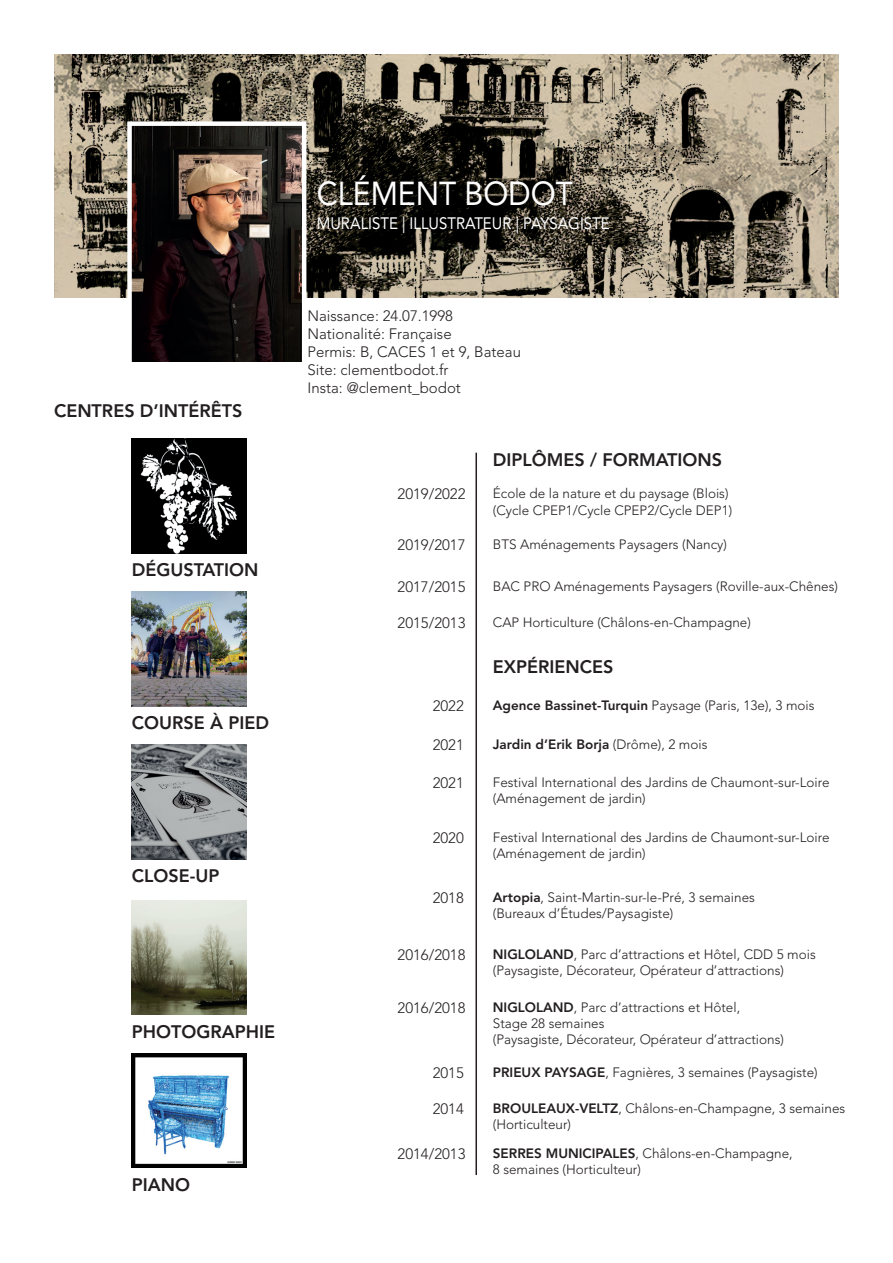
<style>
.page{position:relative;width:893px;height:1263px;background:#fff}
.page>*{position:absolute;margin:0;border:0;box-sizing:border-box;transform-origin:0 0}
.t1{font:33px "Avenir";color:#fff;scale:.91 1}
.t2{font:800 18px "Avenir";color:#231f20}
.t3{font:16.5px "Avenir";color:#fff;scale:.91 1}
.t4{font:300 15px/18px "Avenir";color:#231f20}
.t5{font:300 13.5px/16.2px "Avenir";color:#231f20}
.t6{font:800 13.5px "Avenir";color:#231f20}
.s1{font-weight:800}
.s2{font-weight:300}
</style>
<div class="page">
<img style="left:54px;top:54px;width:785px;height:243px">
<img style="left:132px;top:126px;width:170px;height:236px">
<div style="left:127px;top:121px;width:5px;height:244px;background:#fff"></div>
<hr style="left:302px;top:121px;width:4px;height:244px;background:#fff">
<div style="left:131px;top:121px;width:172px;height:5px;background:#fff"></div>
<img style="left:132px;top:439px;width:115px;height:114px">
<img style="left:132px;top:592px;width:115px;height:114px">
<img style="left:132px;top:900px;width:115px;height:115px">
<img style="left:132px;top:1053px;width:115px;height:115px">
<hr style="left:475px;top:453px;width:2px;height:722px;background:#231f20">
<img style="left:132px;top:745px;width:115px;height:114px">
<h2 class="t2" style="left:54px;top:400px;width:190px">CENTRES D’INTÉRÊTS</h2>
<h2 class="t2" style="left:132px;top:559px;width:128px">DÉGUSTATION</h2>
<h2 class="t2" style="left:132px;top:712px;width:139px">COURSE À PIED</h2>
<h2 class="t2" style="left:132px;top:865px;width:89px">CLOSE-UP</h2>
<h2 class="t2" style="left:132px;top:1020px;width:145px">PHOTOGRAPHIE</h2>
<h2 class="t2" style="left:132px;top:1174px;width:60px">PIANO</h2>
<h1 class="t1" style="left:317px;top:174px;width:283px">CLÉMENT BODOT</h1>
<p class="t3" style="left:317px;top:213px;width:323px">MURALISTE | ILLUSTRATEUR | PAYSAGISTE</p>
<p class="t4" style="left:307px;top:306px;width:215px">Naissance: 24.07.1998<br>Nationalité: Française<br>Permis: B, CACES 1 et 9, Bateau<br>Site: clementbodot.fr<br>Insta: @clement_bodot</p>
<p class="t4" style="left:398px;top:485px;width:69px">2019/2022</p>
<p class="t4" style="left:398px;top:536px;width:69px">2019/2017</p>
<p class="t4" style="left:398px;top:578px;width:69px">2017/2015</p>
<p class="t4" style="left:398px;top:614px;width:69px">2015/2013</p>
<p class="t4" style="left:433px;top:697px;width:33px">2022</p>
<p class="t4" style="left:433px;top:736px;width:33px">2021</p>
<p class="t4" style="left:433px;top:774px;width:33px">2021</p>
<p class="t4" style="left:433px;top:829px;width:33px">2020</p>
<p class="t4" style="left:433px;top:889px;width:33px">2018</p>
<p class="t4" style="left:398px;top:946px;width:69px">2016/2018</p>
<p class="t4" style="left:398px;top:999px;width:69px">2016/2018</p>
<p class="t4" style="left:433px;top:1064px;width:33px">2015</p>
<p class="t4" style="left:433px;top:1100px;width:33px">2014</p>
<p class="t4" style="left:398px;top:1144px;width:69px">2014/2013</p>
<h2 class="t2" style="left:493px;top:449px;width:231px">DIPLÔMES / FORMATIONS</h2>
<p class="t5" style="left:493px;top:486px;width:241px">École de la nature et du paysage (Blois) (Cycle CPEP1/Cycle CPEP2/Cycle DEP1)</p>
<p class="t5" style="left:493px;top:536px;width:236px">BTS Aménagements Paysagers (Nancy)</p>
<p class="t5" style="left:493px;top:578px;width:347px">BAC PRO Aménagements Paysagers (Roville-aux-Chênes)</p>
<p class="t5" style="left:493px;top:614px;width:260px">CAP Horticulture (Châlons-en-Champagne)</p>
<h2 class="t2" style="left:493px;top:656px;width:122px">EXPÉRIENCES</h2>
<p class="t5" style="left:493px;top:697px;width:323px"><span class="s1">Agence Bassinet-Turquin</span> Paysage (Paris, 13e), 3 mois</p>
<p class="t6" style="left:493px;top:736px;width:216px">Jardin d’Erik Borja <span class="s2">(Drôme), 2 mois</span></p>
<p class="t5" style="left:493px;top:774px;width:338px">Festival International des Jardins de Chaumont-sur-Loire (Aménagement de jardin)</p>
<p class="t5" style="left:493px;top:829px;width:338px">Festival International des Jardins de Chaumont-sur-Loire (Aménagement de jardin)</p>
<p class="t5" style="left:493px;top:889px;width:264px"><span class="s1">Artopia</span>, Saint-Martin-sur-le-Pré, 3 semaines (Bureaux d’Études/Paysagiste)</p>
<p class="t5" style="left:493px;top:946px;width:324px"><span class="s1">NIGLOLAND</span>, Parc d’attractions et Hôtel, CDD 5 mois (Paysagiste, Décorateur, Opérateur d’attractions)</p>
<p class="t5" style="left:493px;top:999px;width:293px"><span class="s1">NIGLOLAND</span>, Parc d’attractions et Hôtel,<br>Stage 28 semaines<br>(Paysagiste, Décorateur, Opérateur d’attractions)</p>
<p class="t5" style="left:493px;top:1064px;width:326px"><span class="s1">PRIEUX PAYSAGE</span>, Fagnières, 3 semaines (Paysagiste)</p>
<p class="t5" style="left:493px;top:1100px;width:354px"><span class="s1">BROULEAUX-VELTZ</span>, Châlons-en-Champagne, 3 semaines (Horticulteur)</p>
<p class="t5" style="left:493px;top:1145px;width:301px"><span class="s1">SERRES MUNICIPALES</span>, Châlons-en-Champagne,<br>8 semaines (Horticulteur)</p>
</div>
